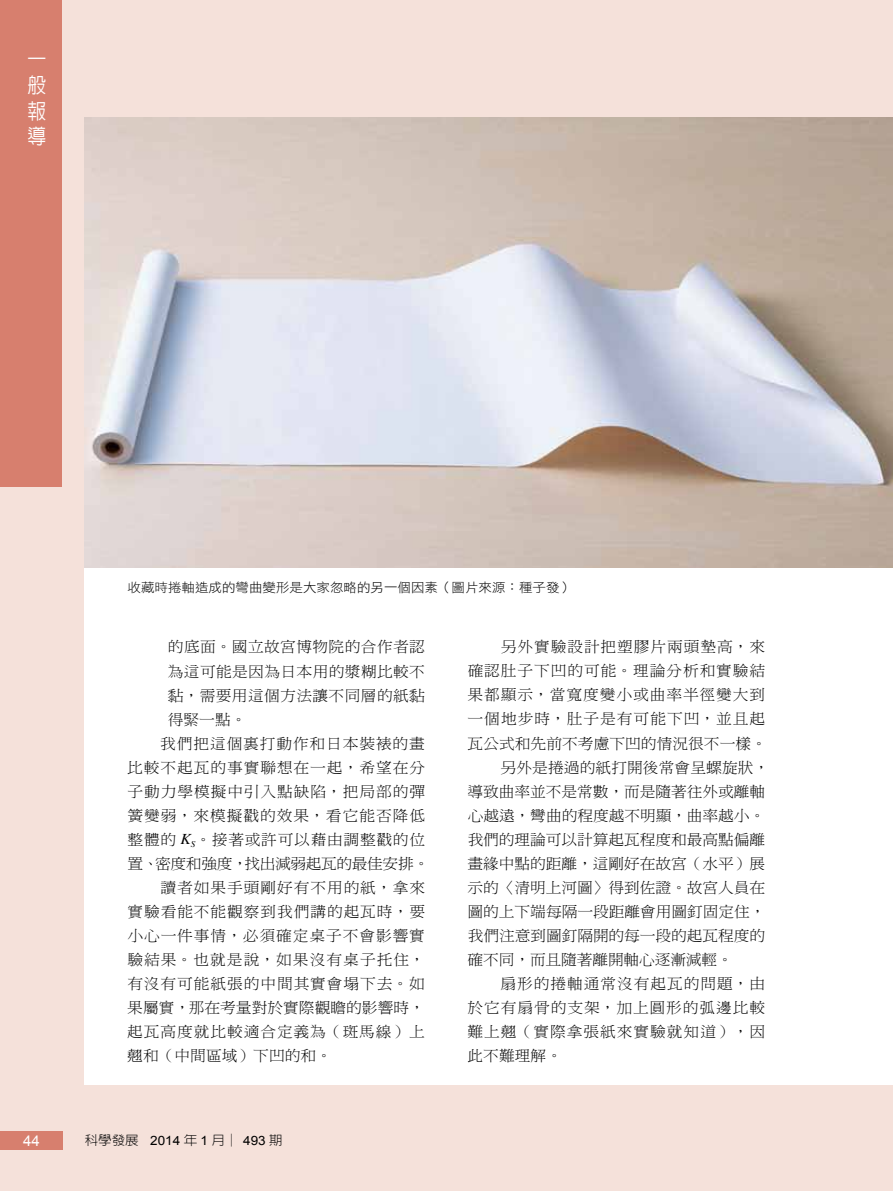
<style>
.page{position:relative;width:893px;height:1191px;background:#f5e1da}
.page>*{position:absolute;margin:0;border:0;box-sizing:border-box;transform-origin:0 0}
.t1{font:500 21px/25.7px "AR New Hei B5";color:#fff;text-align:justify;scale:.9 1}
.t2{font:15px "DF Ming Std W3";letter-spacing:.045em;color:#000;scale:1.05 1}
.t3{font:15px "DF Ming Std W3";letter-spacing:-.005em;color:#000;scale:1.05 1}
.t4{font:15px "DF Ming Std W3";color:#000;scale:1.05 1}
.t5{font:15px "DF Ming Std W3";letter-spacing:.025em;color:#000;scale:1.05 1}
.t6{font:15px "DF Ming Std W3";letter-spacing:-.025em;color:#000;scale:1.05 1}
.t7{font:15px "DF Ming Std W3";letter-spacing:.065em;color:#000;scale:1.05 1}
.t8{font:15px "DF Ming Std W3";letter-spacing:.005em;color:#000;scale:1.05 1}
.t9{font:15px "DF Ming Std W3";letter-spacing:-.01em;color:#000;scale:1.05 1}
.t10{font:15px "DF Ming Std W3";letter-spacing:.02em;color:#000;scale:1.05 1}
.t11{font:15px "Arial";color:#fff}
.t12{font:12.9px "DF Hei Std W3";color:#000;scale:1.05 1}
.t13{font:300 12.9px "AR New Hei B5";color:#000;scale:1.05 1}
.s1{font-family:"Times";font-style:italic}
.s2{font-family:"Arial";font-weight:400}
</style>
<div class="page">
<div style="left:85px;top:118px;width:808px;height:966px;background:#fff"></div>
<div style="left:0;top:1131px;width:62px;height:18px;background:#d77f6e"></div>
<div style="left:0;top:0;width:62px;height:487px;background:#d77f6e"></div>
<img style="left:85px;top:118px;width:808px;height:450px">
<h1 class="t1" style="left:28px;top:47px;width:22px">一般報導</h1>
<p class="t12" style="left:128px;top:580px;width:426px">收藏時捲軸造成的彎曲變形是大家忽略的另一個因素（圖片來源：種子發）</p>
<p class="t5" style="left:168px;top:639px;width:246px">的底面。國立故宮博物院的合作者認</p>
<p class="t10" style="left:168px;top:663px;width:246px">為這可能是因為日本用的漿糊比較不</p>
<p class="t5" style="left:168px;top:687px;width:246px">黏，需要用這個方法讓不同層的紙黏</p>
<p class="t2" style="left:168px;top:711px;width:76px">得緊一點。</p>
<p class="t2" style="left:160px;top:735px;width:253px">我們把這個裏打動作和日本裝裱的畫</p>
<p class="t2" style="left:127px;top:759px;width:285px">比較不起瓦的事實聯想在一起，希望在分</p>
<p class="t2" style="left:128px;top:783px;width:285px">子動力學模擬中引入點缺陷，把局部的彈</p>
<p class="t2" style="left:128px;top:807px;width:285px">簧變弱，來模擬戳的效果，看它能否降低</p>
<p class="t2" style="left:128px;top:831px;width:285px">整體的 <span class="s1">K</span><sub>S</sub>。接著或許可以藉由調整戳的位</p>
<p class="t6" style="left:128px;top:855px;width:289px">置、密度和強度，找出減弱起瓦的最佳安排。</p>
<p class="t2" style="left:161px;top:879px;width:253px">讀者如果手頭剛好有不用的紙，拿來</p>
<p class="t2" style="left:127px;top:903px;width:285px">實驗看能不能觀察到我們講的起瓦時，要</p>
<p class="t2" style="left:127px;top:927px;width:285px">小心一件事情，必須確定桌子不會影響實</p>
<p class="t7" style="left:127px;top:951px;width:285px">驗結果。也就是說，如果沒有桌子托住，</p>
<p class="t2" style="left:127px;top:975px;width:285px">有沒有可能紙張的中間其實會塌下去。如</p>
<p class="t4" style="left:127px;top:999px;width:285px">果屬實，那在考量對於實際觀瞻的影響時，</p>
<p class="t2" style="left:127px;top:1023px;width:285px">起瓦高度就比較適合定義為（斑馬線）上</p>
<p class="t4" style="left:127px;top:1047px;width:196px">翹和（中間區域）下凹的和。</p>
<p class="t2" style="left:501px;top:639px;width:253px">另外實驗設計把塑膠片兩頭墊高，來</p>
<p class="t2" style="left:468px;top:663px;width:285px">確認肚子下凹的可能。理論分析和實驗結</p>
<p class="t2" style="left:468px;top:687px;width:285px">果都顯示，當寬度變小或曲率半徑變大到</p>
<p class="t2" style="left:468px;top:711px;width:285px">一個地步時，肚子是有可能下凹，並且起</p>
<p class="t4" style="left:468px;top:735px;width:286px">瓦公式和先前不考慮下凹的情況很不一樣。</p>
<p class="t8" style="left:501px;top:759px;width:257px">另外是捲過的紙打開後常會呈螺旋狀，</p>
<p class="t3" style="left:468px;top:783px;width:285px">導致曲率並不是常數，而是隨著往外或離軸</p>
<p class="t3" style="left:468px;top:807px;width:285px">心越遠，彎曲的程度越不明顯，曲率越小。</p>
<p class="t3" style="left:468px;top:831px;width:285px">我們的理論可以計算起瓦程度和最高點偏離</p>
<p class="t3" style="left:468px;top:855px;width:285px">畫緣中點的距離，這剛好在故宮（水平）展</p>
<p class="t3" style="left:468px;top:879px;width:285px">示的〈清明上河圖〉得到佐證。故宮人員在</p>
<p class="t3" style="left:468px;top:903px;width:285px">圖的上下端每隔一段距離會用圖釘固定住，</p>
<p class="t3" style="left:468px;top:927px;width:285px">我們注意到圖釘隔開的每一段的起瓦程度的</p>
<p class="t9" style="left:468px;top:951px;width:254px">確不同，而且隨著離開軸心逐漸減輕。</p>
<p class="t2" style="left:501px;top:975px;width:253px">扇形的捲軸通常沒有起瓦的問題，由</p>
<p class="t2" style="left:468px;top:999px;width:285px">於它有扇骨的支架，加上圓形的弧邊比較</p>
<p class="t2" style="left:467px;top:1023px;width:285px">難上翹（實際拿張紙來實驗就知道），因</p>
<p class="t2" style="left:468px;top:1047px;width:91px">此不難理解。</p>
<p class="t11" style="left:23px;top:1131px;width:18px">44</p>
<p class="t13" style="left:85px;top:1133px;width:190px">科學發展 <span class="s2">2014</span> 年 <span class="s2">1</span> 月│ <span class="s2">493</span> 期</p>
</div>
